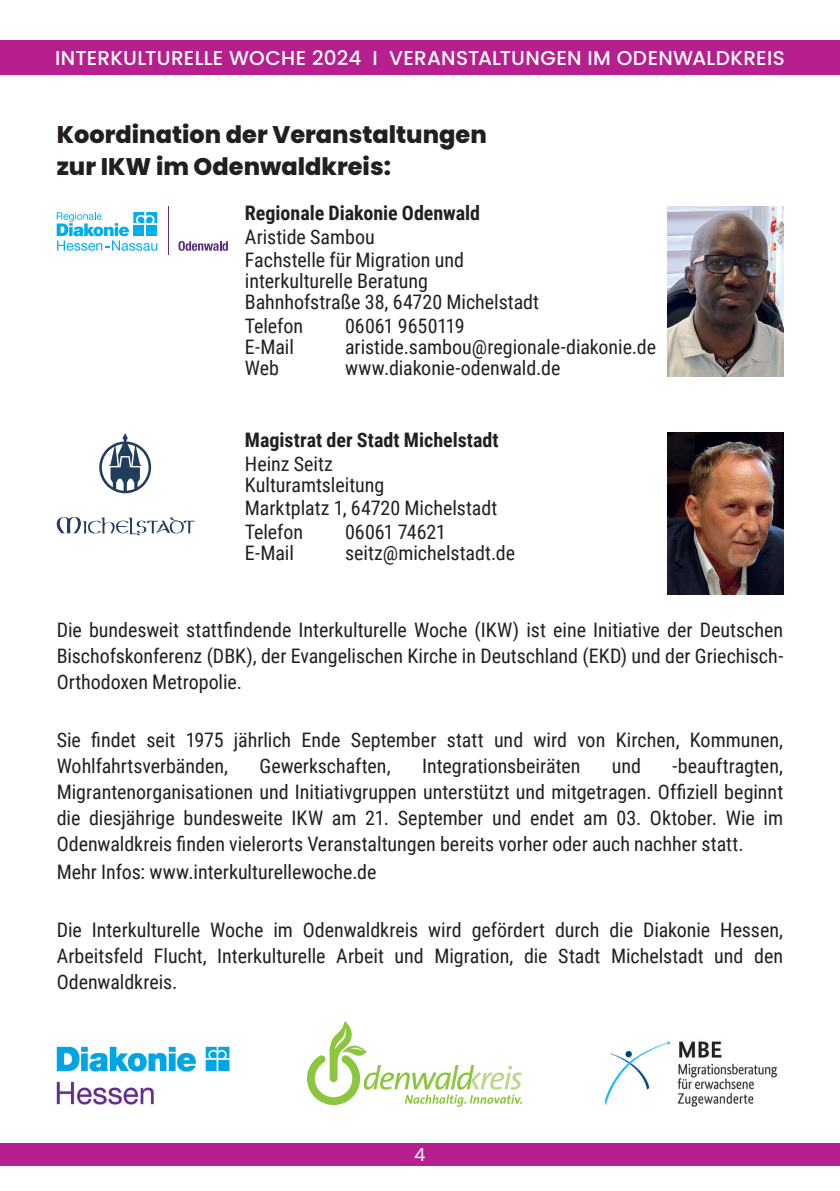
<style>
.page{position:relative;width:840px;height:1191px;background:#fff}
.page>*{position:absolute;margin:0;border:0;box-sizing:border-box;transform-origin:0 0}
.t1{font:800 24px/32px "Poppins";color:#231f20}
.t2{font:20px/26px "Roboto Condensed";color:#231f20}
.t3{font:500 20px "Poppins";letter-spacing:.015em;color:#fff}
.t4{font:700 20px "Roboto Condensed";color:#231f20}
.t5{font:18px "Poppins";color:#fff}
</style>
<div class="page">
<div style="left:0;top:41px;width:839px;height:34px;background:#b61f8d"></div>
<div style="left:0;top:1143px;width:839px;height:23px;background:#b61f8d"></div>
<svg style="left:178px;top:241px;width:50px;height:10px"></svg>
<svg style="left:57px;top:212px;width:100px;height:39px"></svg>
<hr style="left:168px;top:206px;width:1px;height:49px;background:#5e2e7e">
<img style="left:667px;top:206px;width:115px;height:170px">
<img style="left:667px;top:433px;width:115px;height:161px">
<svg style="left:99px;top:433px;width:52px;height:60px"></svg>
<svg style="left:57px;top:517px;width:138px;height:18px"></svg>
<img style="left:57px;top:1046px;width:172px;height:58px">
<img style="left:604px;top:1041px;width:174px;height:66px">
<svg style="left:307px;top:1021px;width:214px;height:85px"></svg>
<p class="t3" style="left:55px;top:47px;width:730px">INTERKULTURELLE WOCHE 2024 I VERANSTALTUNGEN IM ODENWALDKREIS</p>
<p class="t1" style="left:57px;top:118px;width:431px">Koordination der Veranstaltungen zur IKW im Odenwaldkreis:</p>
<p class="t4" style="left:245px;top:198px;width:236px">Regionale Diakonie Odenwald</p>
<p class="t2" style="left:245px;top:224px;width:220px;line-height:23.8px">Aristide Sambou<br>Fachstelle für Migration und</p>
<p class="t2" style="left:245px;top:270px;width:295px;line-height:21px">interkulturelle Beratung<br>Bahnhofstraße 38, 64720 Michelstadt</p>
<p class="t2" style="left:245px;top:312px;width:60px">Telefon</p>
<p class="t2" style="left:345px;top:312px;width:121px">06061 9650119</p>
<p class="t2" style="left:245px;top:333px;width:50px">E-Mail</p>
<p class="t2" style="left:345px;top:333px;width:312px">aristide.sambou@regionale-diakonie.de</p>
<p class="t2" style="left:245px;top:354px;width:36px">Web</p>
<p class="t2" style="left:345px;top:354px;width:217px">www.diakonie-odenwald.de</p>
<p class="t4" style="left:245px;top:426px;width:255px">Magistrat der Stadt Michelstadt</p>
<p class="t2" style="left:245px;top:452px;width:141px;line-height:21px">Heinz Seitz<br>Kulturamtsleitung</p>
<p class="t2" style="left:245px;top:496px;width:254px;line-height:23.8px">Marktplatz 1, 64720 Michelstadt<br>Telefon</p>
<p class="t2" style="left:345px;top:518px;width:102px">06061 74621</p>
<p class="t2" style="left:245px;top:539px;width:50px">E-Mail</p>
<p class="t2" style="left:345px;top:539px;width:171px">seitz@michelstadt.de</p>
<p class="t2" style="left:57px;top:616px;width:727px;text-align:justify">Die bundesweit stattfindende Interkulturelle Woche (IKW) ist eine Initiative der Deutschen Bischofskonferenz (DBK), der Evangelischen Kirche in Deutschland (EKD) und der Griechisch-Orthodoxen Metropolie.</p>
<p class="t2" style="left:57px;top:725px;width:727px">Sie findet seit 1975 jährlich Ende September statt und wird von Kirchen, Kommunen,<br>Wohlfahrtsverbänden,</p>
<p class="t2" style="left:57px;top:751px;width:727px;text-align:justify;text-indent:615px">-beauftragten, Migrantenorganisationen und Initiativgruppen unterstützt und mitgetragen. Offiziell beginnt die diesjährige bundesweite IKW am 21. September und endet am 03. Oktober. Wie im Odenwaldkreis finden vielerorts Veranstaltungen bereits vorher oder auch nachher statt.</p>
<p class="t2" style="left:57px;top:858px;width:321px">Mehr Infos: www.interkulturellewoche.de</p>
<p class="t2" style="left:259px;top:751px;width:132px">Gewerkschaften,</p>
<p class="t2" style="left:422px;top:751px;width:160px">Integrationsbeiräten</p>
<p class="t2" style="left:611px;top:751px;width:31px">und</p>
<p class="t2" style="left:57px;top:916px;width:727px;text-align:justify">Die Interkulturelle Woche im Odenwaldkreis wird gefördert durch die Diakonie Hessen, Arbeitsfeld Flucht, Interkulturelle Arbeit und Migration, die Stadt Michelstadt und den Odenwaldkreis.</p>
<p class="t5" style="left:414px;top:1143px;width:13px">4</p>
</div>
